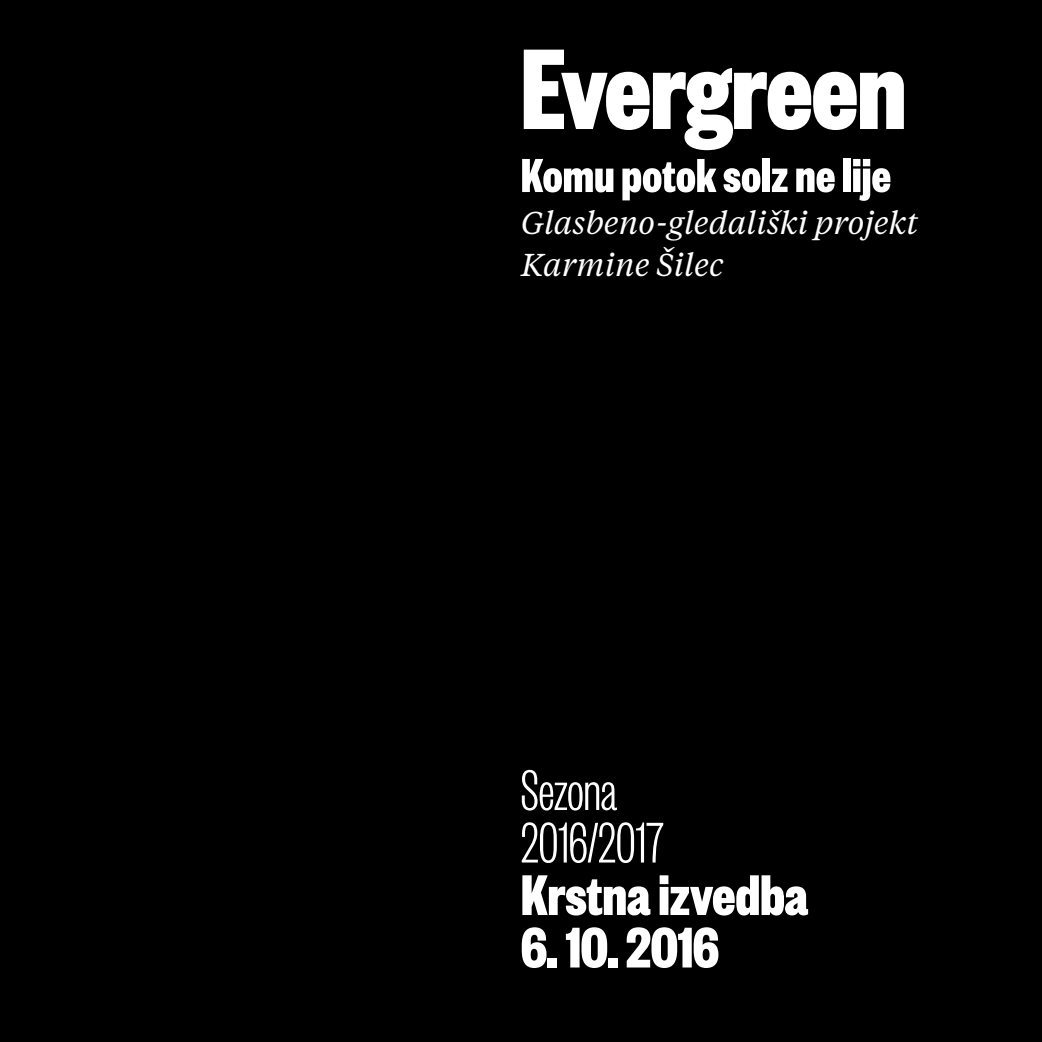
<style>
.page{position:relative;width:1042px;height:1042px;background:#000}
.page>*{position:absolute;margin:0;border:0;box-sizing:border-box;transform-origin:0 0}
.t1{font:700 126px "Founders Grotesk X Cond";letter-spacing:-.01em;color:#fff}
.t2{font:700 63px "Founders Grotesk X Cond";letter-spacing:-.005em;color:#fff}
.t3{font:300 63px/52.5px "Founders Grotesk X Cond";letter-spacing:-.005em;color:#fff}
.t4{font:700 52.5px "Founders Grotesk X Cond";letter-spacing:.005em;color:#fff}
.t5{font:italic 31.5px/42px "Tiempos Text";color:#fff}
</style>
<div class="page">
<h1 class="t1" style="left:521px;top:10px;width:387px">Evergreen</h1>
<h3 class="t4" style="left:521px;top:142px;width:371px">Komu potok solz ne lije</h3>
<p class="t5" style="left:521px;top:200px;width:399px">Glasbeno-gledališki projekt<br>Karmine Šilec</p>
<h2 class="t3" style="left:521px;top:762px;width:144px">Sezona<br>2016/2017</h2>
<h2 class="t2" style="left:521px;top:855px;width:289px">Krstna izvedba</h2>
<h2 class="t2" style="left:521px;top:908px;width:200px">6. 10. 2016</h2>
</div>
